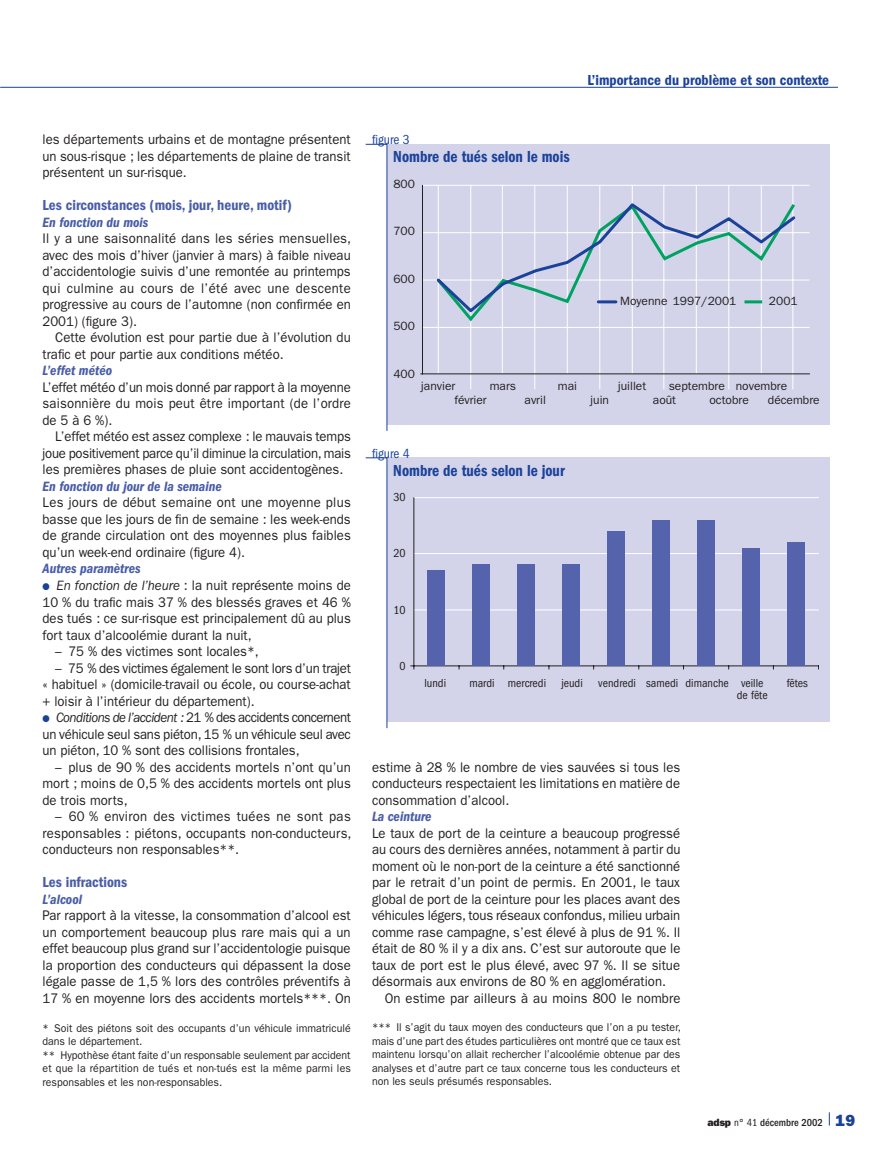
<style>
.page{position:relative;width:893px;height:1149px;background:#fff}
.page>*{position:absolute;margin:0;border:0;box-sizing:border-box;transform-origin:0 0}
.t1{font:600 condensed 16.5px "Franklin Gothic";color:#1b4299;scale:.94 1}
.t2{font:600 condensed 15px "Franklin Gothic";color:#495da8}
.t3{font:600 condensed 15px "Franklin Gothic";color:#1b4299}
.t4{font:13.95px/16.5px "Franklin Gothic";color:#231f20;text-align:justify;scale:.94 1}
.t5{font:italic 600 condensed 13.95px "Franklin Gothic";color:#495da8}
.t6{font:condensed 13.5px "Franklin Gothic";color:#1b4299}
.t7{font:12px/14.4px "Franklin Gothic";color:#231f20}
.t8{font:condensed 12px/12px "Franklin Gothic";color:#231f20}
.t9{font:11.25px/13.5px "Franklin Gothic";color:#231f20;scale:.94 1}
.t10{font:500 condensed 10.5px "Franklin Gothic";color:#231f20}
.s1{font-style:italic}
.s2{font-weight:800;font-stretch:normal}
.s3{font-weight:400}
.s4{font-weight:800;font-stretch:normal;font-size:16.2px;color:#1b4299}
</style>
<div class="page">
<svg style="left:829px;top:1112px;width:1px;height:13px"></svg>
<hr style="left:0;top:87px;width:838px;height:1px;background:#1b4299">
<div style="left:387px;top:144px;width:442px;height:281px;background:#d3d4ea"></div>
<svg style="left:365px;top:144px;width:22px;height:287px"></svg>
<hr style="left:422px;top:185px;width:388px;height:1px;background:#fff">
<hr style="left:422px;top:232px;width:388px;height:1px;background:#fff">
<hr style="left:422px;top:279px;width:388px;height:1px;background:#fff">
<hr style="left:422px;top:327px;width:388px;height:1px;background:#fff">
<hr style="left:438px;top:185px;width:1px;height:189px;background:#fff">
<hr style="left:470px;top:185px;width:1px;height:204px;background:#fff">
<hr style="left:502px;top:185px;width:1px;height:189px;background:#fff">
<hr style="left:534px;top:185px;width:1px;height:204px;background:#fff">
<hr style="left:567px;top:185px;width:1px;height:189px;background:#fff">
<hr style="left:599px;top:185px;width:1px;height:204px;background:#fff">
<hr style="left:632px;top:185px;width:1px;height:189px;background:#fff">
<hr style="left:663px;top:185px;width:1px;height:204px;background:#fff">
<hr style="left:696px;top:185px;width:1px;height:189px;background:#fff">
<hr style="left:728px;top:185px;width:1px;height:204px;background:#fff">
<hr style="left:761px;top:185px;width:1px;height:189px;background:#fff">
<hr style="left:792px;top:185px;width:1px;height:204px;background:#fff">
<hr style="left:422px;top:185px;width:1px;height:189px;background:#231f20">
<hr style="left:422px;top:373px;width:388px;height:1px;background:#231f20">
<svg style="left:434px;top:201px;width:364px;height:113px"></svg>
<div style="left:387px;top:457px;width:442px;height:264px;background:#d3d4ea"></div>
<svg style="left:365px;top:457px;width:22px;height:271px"></svg>
<hr style="left:414px;top:609px;width:405px;height:1px;background:#fff">
<hr style="left:414px;top:553px;width:405px;height:1px;background:#fff">
<hr style="left:414px;top:497px;width:405px;height:1px;background:#fff">
<hr style="left:413px;top:497px;width:1px;height:168px;background:#231f20">
<hr style="left:414px;top:665px;width:405px;height:1px;background:#231f20">
<div style="left:427px;top:570px;width:18px;height:95px;background:#5463ac"></div>
<div style="left:473px;top:564px;width:17px;height:101px;background:#5463ac"></div>
<div style="left:517px;top:564px;width:18px;height:101px;background:#5463ac"></div>
<div style="left:562px;top:564px;width:18px;height:101px;background:#5463ac"></div>
<div style="left:607px;top:531px;width:18px;height:134px;background:#5463ac"></div>
<div style="left:652px;top:520px;width:18px;height:145px;background:#5463ac"></div>
<div style="left:697px;top:520px;width:18px;height:145px;background:#5463ac"></div>
<div style="left:742px;top:547px;width:17px;height:118px;background:#5463ac"></div>
<div style="left:787px;top:542px;width:18px;height:123px;background:#5463ac"></div>
<p class="t4" style="left:43px;top:131px;width:329px">les départements urbains et de montagne présentent un sous-risque ; les départements de plaine de transit présentent un sur-risque.</p>
<p class="t2" style="left:43px;top:196px;width:251px">Les circonstances (mois, jour, heure, motif)</p>
<p class="t5" style="left:43px;top:214px;width:107px">En fonction du mois</p>
<p class="t4" style="left:43px;top:230px;width:330px">Il y a une saisonnalité dans les séries mensuelles, avec des mois d’hiver (janvier à mars) à faible niveau d’accidentologie suivis d’une remontée au printemps qui culmine au cours de l’été avec une descente progressive au cours de l’automne (non confirmée en 2001) (figure 3).</p>
<p class="t4" style="left:43px;top:329px;width:329px;text-indent:13px">Cette évolution est pour partie due à l’évolution du trafic et pour partie aux conditions météo.</p>
<p class="t5" style="left:43px;top:362px;width:71px">L’effet météo</p>
<p class="t4" style="left:43px;top:379px;width:330px">L’effet météo d’un mois donné par rapport à la moyenne saisonnière du mois peut être important (de l’ordre de 5 à 6 %).</p>
<p class="t4" style="left:43px;top:428px;width:330px;text-indent:13px">L’effet météo est assez complexe : le mauvais temps joue positivement parce qu’il diminue la circulation, mais les premières phases de pluie sont accidentogènes.</p>
<p class="t5" style="left:43px;top:478px;width:181px">En fonction du jour de la semaine</p>
<p class="t4" style="left:43px;top:494px;width:330px">Les jours de début semaine ont une moyenne plus basse que les jours de fin de semaine : les week-ends de grande circulation ont des moyennes plus faibles qu’un week-end ordinaire (figure 4).</p>
<p class="t5" style="left:43px;top:560px;width:100px">Autres paramètres</p>
<p class="t4" style="left:56px;top:577px;width:315px"><span class="s1">En fonction de l’heure</span> : la nuit représente moins de</p>
<p class="t4" style="left:43px;top:593px;width:329px">10 % du trafic mais 37 % des blessés graves et 46 %</p>
<p class="t4" style="left:43px;top:610px;width:329px">des tués : ce sur-risque est principalement dû au plus</p>
<p class="t4" style="left:43px;top:626px;width:224px">fort taux d’alcoolémie durant la nuit,</p>
<p class="t4" style="left:55px;top:643px;width:218px">– 75 % des victimes sont locales*,</p>
<p class="t4" style="left:43px;top:659px;width:330px;text-indent:13px">– 75 % des victimes également le sont lors d’un trajet « habituel » (domicile-travail ou école, ou course-achat + loisir à l’intérieur du département).</p>
<p class="t4" style="left:43px;top:709px;width:330px;text-indent:14px"><span class="s1">Conditions de l’accident :</span> 21 % des accidents concernent un véhicule seul sans piéton, 15 % un véhicule seul avec un piéton, 10 % sont des collisions frontales,</p>
<p class="t4" style="left:43px;top:758px;width:329px;text-indent:13px">– plus de 90 % des accidents mortels n’ont qu’un mort ; moins de 0,5 % des accidents mortels ont plus de trois morts,</p>
<p class="t4" style="left:43px;top:808px;width:330px;text-indent:13px">– 60 % environ des victimes tuées ne sont pas responsables : piétons, occupants non-conducteurs, conducteurs non responsables**.</p>
<p class="t2" style="left:43px;top:873px;width:86px">Les infractions</p>
<p class="t5" style="left:43px;top:890px;width:41px">L’alcool</p>
<p class="t4" style="left:43px;top:907px;width:329px">Par rapport à la vitesse, la consommation d’alcool est un comportement beaucoup plus rare mais qui a un effet beaucoup plus grand sur l’accidentologie puisque la proportion des conducteurs qui dépassent la dose légale passe de 1,5 % lors des contrôles préventifs à 17 % en moyenne lors des accidents mortels***. On</p>
<p class="t3" style="left:587px;top:71px;width:243px">L’importance du problème et son contexte</p>
<p class="t6" style="left:372px;top:132px;width:39px">figure 3</p>
<p class="t1" style="left:393px;top:147px;width:189px">Nombre de tués selon le mois</p>
<p class="t7" style="left:393px;top:177px;width:23px">800</p>
<p class="t7" style="left:393px;top:224px;width:23px">700</p>
<p class="t7" style="left:393px;top:271px;width:23px">600</p>
<p class="t7" style="left:393px;top:319px;width:23px">500</p>
<p class="t7" style="left:620px;top:293px;width:118px">Moyenne 1997/2001</p>
<p class="t7" style="left:769px;top:293px;width:30px">2001</p>
<p class="t7" style="left:393px;top:366px;width:23px">400</p>
<p class="t7" style="left:454px;top:378px;width:34px;text-indent:-33px">janvier février</p>
<p class="t7" style="left:490px;top:378px;width:28px">mars</p>
<p class="t7" style="left:525px;top:393px;width:23px">avril</p>
<p class="t7" style="left:558px;top:378px;width:21px">mai</p>
<p class="t7" style="left:591px;top:393px;width:20px">juin</p>
<p class="t7" style="left:618px;top:378px;width:30px">juillet</p>
<p class="t7" style="left:709px;top:378px;width:41px;text-indent:-41px">septembre octobre</p>
<p class="t7" style="left:768px;top:378px;width:53px;text-indent:-32px">novembre décembre</p>
<p class="t7" style="left:653px;top:393px;width:25px">août</p>
<p class="t6" style="left:372px;top:445px;width:39px">figure 4</p>
<p class="t1" style="left:393px;top:460px;width:184px">Nombre de tués selon le jour</p>
<p class="t8" style="left:393px;top:491px;width:14px">30</p>
<p class="t8" style="left:393px;top:547px;width:14px">20</p>
<p class="t8" style="left:393px;top:603px;width:14px">10</p>
<p class="t8" style="left:399px;top:659px;width:8px">0</p>
<p class="t8" style="left:424px;top:676px;width:23px">lundi</p>
<p class="t8" style="left:469px;top:676px;width:78px">mardi mercredi</p>
<p class="t8" style="left:561px;top:676px;width:23px">jeudi</p>
<p class="t8" style="left:737px;top:676px;width:32px;text-indent:-138px">vendredi samedi dimanche veille de fête</p>
<p class="t8" style="left:787px;top:676px;width:23px">fêtes</p>
<p class="t4" style="left:372px;top:758px;width:329px">estime à 28 % le nombre de vies sauvées si tous les conducteurs respectaient les limitations en matière de consommation d’alcool.</p>
<p class="t5" style="left:372px;top:808px;width:61px">La ceinture</p>
<p class="t4" style="left:372px;top:824px;width:330px">Le taux de port de la ceinture a beaucoup progressé au cours des dernières années, notamment à partir du moment où le non-port de la ceinture a été sanctionné par le retrait d’un point de permis. En 2001, le taux global de port de la ceinture pour les places avant des véhicules légers, tous réseaux confondus, milieu urbain comme rase campagne, s’est élevé à plus de 91 %. Il était de 80 % il y a dix ans. C’est sur autoroute que le taux de port est le plus élevé, avec 97 %. Il se situe désormais aux environs de 80 % en agglomération.</p>
<p class="t4" style="left:385px;top:989px;width:316px">On estime par ailleurs à au moins 800 le nombre</p>
<p class="t9" style="left:43px;top:1020px;width:330px">* Soit des piétons soit des occupants d’un véhicule immatriculé dans le département.<br>** Hypothèse étant faite d’un responsable seulement par accident et que la répartition de tués et non-tués est la même parmi les responsables et les non-responsables.</p>
<p class="t9" style="left:372px;top:1020px;width:330px;text-align:justify">*** Il s’agit du taux moyen des conducteurs que l’on a pu tester, mais d’une part des études particulières ont montré que ce taux est maintenu lorsqu’on allait rechercher l’alcoolémie obtenue par des analyses et d’autre part ce taux concerne tous les conducteurs et non les seuls présumés responsables.</p>
<p class="t10" style="left:707px;top:1115px;width:149px"><span class="s2">adsp</span> <span class="s3">n° 41</span> décembre 2002 <span class="s4">19</span></p>
</div>
